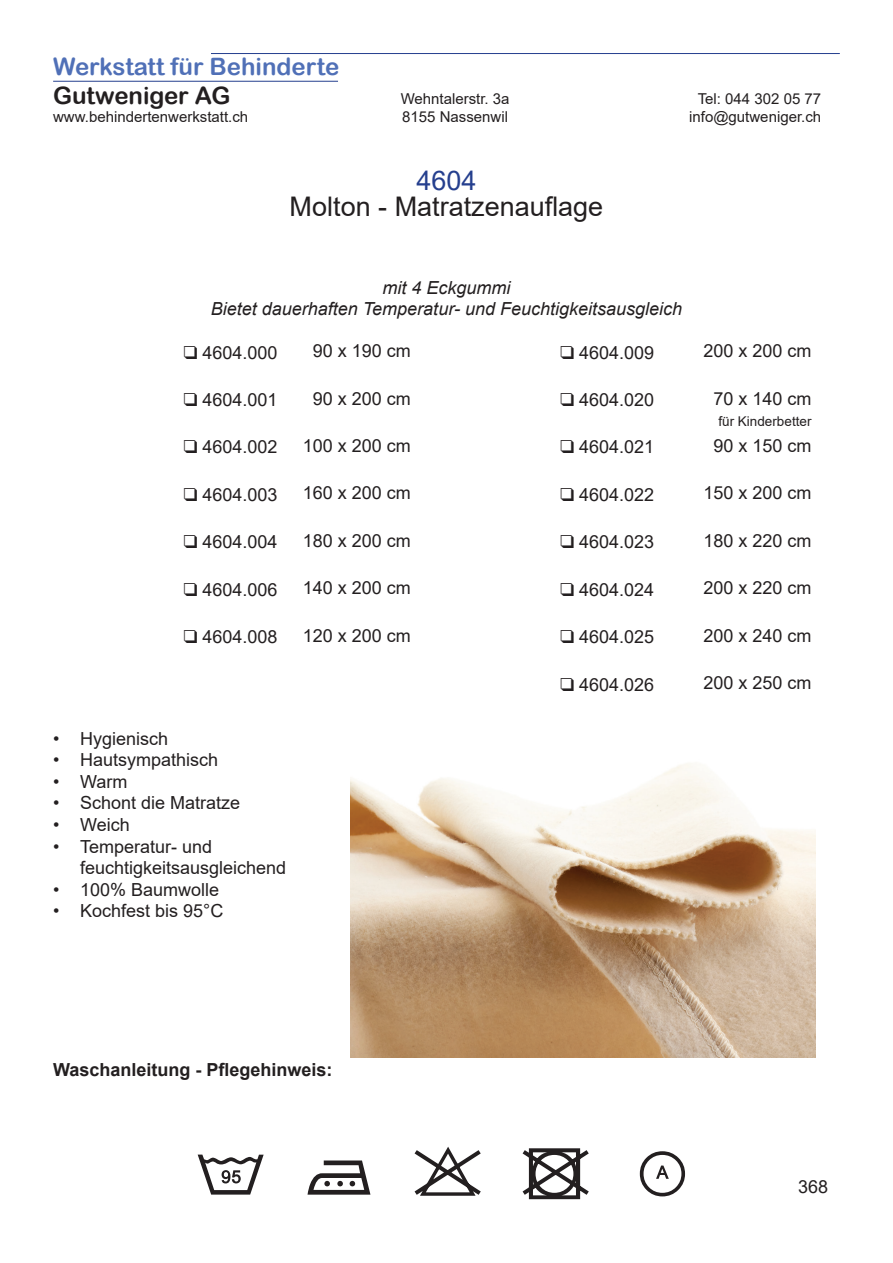
<style>
.page{position:relative;width:893px;height:1263px;background:#fff}
.page>*{position:absolute;margin:0;border:0;box-sizing:border-box;transform-origin:0 0}
.t1{font:72px "CS Symbol 2";color:#231f20}
.t2{font:27px "Arial";color:#231f20}
.t3{font:27px "Arial";color:#253f8e}
.t4{font:24px "Arial Rounded MT Bold";color:#5070b7}
.t5{font:24px "Arial Rounded MT Bold";color:#231f20}
.t6{font:18px/21.6px "Arial";color:#231f20}
.t7{font:italic 18px/21.6px "Arial";color:#231f20;text-align:center}
.t8{font:700 18px "Arial";color:#231f20}
.t9{font:15px "Arial";color:#231f20}
.t10{font:13.5px "Arial";color:#231f20}
.s1{font-family:"Monotype Sorts"}
</style>
<div class="page">
<img style="left:351px;top:763px;width:465px;height:294px">
<hr style="left:211px;top:53px;width:629px;height:1px;background:#253f8e">
<hr style="left:53px;top:81px;width:285px;height:1px;background:#253f8e">
<h3 class="t4" style="left:53px;top:52px;width:288px">Werkstatt für Behinderte</h3>
<h3 class="t5" style="left:53px;top:81px;width:179px">Gutweniger AG</h3>
<p class="t9" style="left:401px;top:88px;width:110px">Wehntalerstr. 3a</p>
<p class="t9" style="left:698px;top:88px;width:125px">Tel: 044 302 05 77</p>
<p class="t9" style="left:53px;top:106px;width:197px">www.behindertenwerkstatt.ch</p>
<p class="t9" style="left:402px;top:106px;width:107px">8155 Nassenwil</p>
<p class="t9" style="left:689px;top:106px;width:133px">info@gutweniger.ch</p>
<h2 class="t3" style="left:416px;top:162px;width:62px">4604</h2>
<h2 class="t2" style="left:290px;top:188px;width:315px">Molton - Matratzenauflage</h2>
<p class="t7" style="left:211px;top:277px;width:473px">mit 4 Eckgummi<br>Bietet dauerhaften Temperatur- und Feuchtigkeitsausgleich</p>
<p class="t6" style="left:184px;top:341px;width:95px"><span class="s1">q</span> 4604.000</p>
<p class="t6" style="left:313px;top:340px;width:100px">90 x 190 cm</p>
<p class="t6" style="left:560px;top:341px;width:95px"><span class="s1">q</span> 4604.009</p>
<p class="t6" style="left:703px;top:340px;width:110px">200 x 200 cm</p>
<p class="t6" style="left:184px;top:389px;width:95px"><span class="s1">q</span> 4604.001</p>
<p class="t6" style="left:313px;top:387px;width:100px">90 x 200 cm</p>
<p class="t6" style="left:560px;top:389px;width:95px"><span class="s1">q</span> 4604.020</p>
<p class="t6" style="left:713px;top:387px;width:100px">70 x 140 cm</p>
<p class="t10" style="left:718px;top:412px;width:95px">für Kinderbetter</p>
<p class="t6" style="left:184px;top:436px;width:95px"><span class="s1">q</span> 4604.002</p>
<p class="t6" style="left:303px;top:435px;width:110px">100 x 200 cm</p>
<p class="t6" style="left:560px;top:436px;width:95px"><span class="s1">q</span> 4604.021</p>
<p class="t6" style="left:713px;top:435px;width:100px">90 x 150 cm</p>
<p class="t6" style="left:184px;top:483px;width:95px"><span class="s1">q</span> 4604.003</p>
<p class="t6" style="left:303px;top:482px;width:110px">160 x 200 cm</p>
<p class="t6" style="left:560px;top:483px;width:95px"><span class="s1">q</span> 4604.022</p>
<p class="t6" style="left:703px;top:482px;width:110px">150 x 200 cm</p>
<p class="t6" style="left:184px;top:531px;width:95px"><span class="s1">q</span> 4604.004</p>
<p class="t6" style="left:303px;top:530px;width:110px">180 x 200 cm</p>
<p class="t6" style="left:560px;top:531px;width:95px"><span class="s1">q</span> 4604.023</p>
<p class="t6" style="left:703px;top:530px;width:110px">180 x 220 cm</p>
<p class="t6" style="left:184px;top:578px;width:95px"><span class="s1">q</span> 4604.006</p>
<p class="t6" style="left:303px;top:577px;width:110px">140 x 200 cm</p>
<p class="t6" style="left:560px;top:578px;width:95px"><span class="s1">q</span> 4604.024</p>
<p class="t6" style="left:703px;top:577px;width:110px">200 x 220 cm</p>
<p class="t6" style="left:184px;top:626px;width:95px"><span class="s1">q</span> 4604.008</p>
<p class="t6" style="left:303px;top:624px;width:110px">120 x 200 cm</p>
<p class="t6" style="left:560px;top:626px;width:95px"><span class="s1">q</span> 4604.025</p>
<p class="t6" style="left:703px;top:624px;width:110px">200 x 240 cm</p>
<p class="t6" style="left:560px;top:673px;width:95px"><span class="s1">q</span> 4604.026</p>
<p class="t6" style="left:703px;top:672px;width:110px">200 x 250 cm</p>
<p class="t6" style="left:53px;top:727px;width:117px">• Hygienisch</p>
<p class="t6" style="left:53px;top:749px;width:167px">• Hautsympathisch</p>
<p class="t6" style="left:53px;top:770px;width:76px">• Warm</p>
<p class="t6" style="left:53px;top:792px;width:189px">• Schont die Matratze</p>
<p class="t6" style="left:53px;top:814px;width:78px">• Weich</p>
<p class="t6" style="left:80px;top:835px;width:208px;text-indent:-27px">• Temperatur- und feuchtigkeitsausgleichend</p>
<p class="t6" style="left:53px;top:878px;width:168px">• 100% Baumwolle</p>
<p class="t6" style="left:53px;top:900px;width:172px">• Kochfest bis 95°C</p>
<p class="t8" style="left:53px;top:1057px;width:281px">Waschanleitung - Pflegehinweis:</p>
<h1 class="t1" style="left:302px;top:1137px;width:73px">●</h1>
<p class="t6" style="left:798px;top:1175px;width:32px">368</p>
</div>
